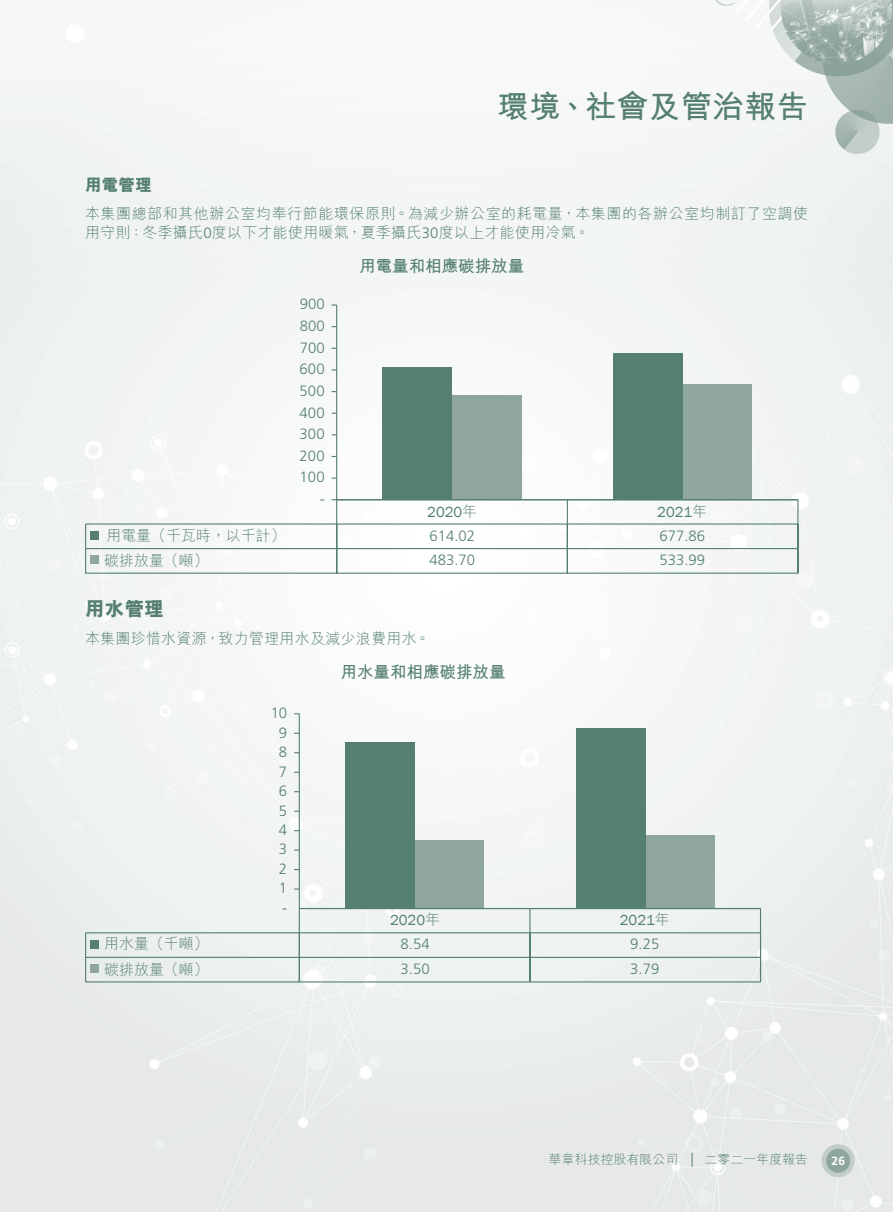
<style>
.page{position:relative;width:893px;height:1212px;background:#fff}
.page>*{position:absolute;margin:0;border:0;box-sizing:border-box;transform-origin:0 0}
.t1{font:700 31.5px "M Hei HK";letter-spacing:.015em;color:#557f72}
.t2{font:800 19.5px "M Hei HK";color:#557f72}
.t3{font:700 16.5px "M Hei HK";color:#557f72}
.t4{font:800 16.5px "M Hei HK";color:#557f72}
.t5{font:300 15px/19.5px "M Hei HK";letter-spacing:.035em;color:#557f72}
.t6{font:300 15px/19.5px "Frutiger LT Std";color:#557f72}
.t7{font:300 15px/25.7px "M Hei HK";letter-spacing:.015em;color:#557f72}
.t8{font:15px "Franklin Gothic";color:#557f72}
.t9{font:300 12.75px "M Hei HK";letter-spacing:.015em;color:#557f72}
.t10{font:700 12px "Frutiger LT Std";color:#fff}
.s1{font-family:"Frutiger LT Std"}
.s2{font-family:"M Hei HK";font-weight:300}
</style>
<div class="page">
<img style="left:0;top:0;width:893px;height:1212px">
<svg style="left:824px;top:1146px;width:28px;height:29px"></svg>
<div style="left:822px;top:1144px;width:33px;height:33px;border:4px solid #c2cdc8;border-radius:50%"></div>
<svg style="left:692px;top:1153px;width:1px;height:14px"></svg>
<div style="left:452px;top:395px;width:69px;height:105px;background:#8fa69e"></div>
<div style="left:683px;top:384px;width:69px;height:116px;background:#8fa69e"></div>
<div style="left:383px;top:367px;width:69px;height:133px;background:#557f72"></div>
<div style="left:613px;top:353px;width:70px;height:147px;background:#557f72"></div>
<hr style="left:336px;top:305px;width:1px;height:195px;background:#557f72">
<hr style="left:337px;top:499px;width:461px;height:1px;background:#557f72">
<hr style="left:86px;top:523px;width:712px;height:2px;background:#557f72">
<div style="left:91px;top:531px;width:8px;height:8px;background:#557f72"></div>
<hr style="left:86px;top:548px;width:712px;height:1px;background:#557f72">
<svg style="left:85px;top:524px;width:1px;height:49px"></svg>
<hr style="left:86px;top:573px;width:712px;height:1px;background:#557f72">
<svg style="left:332px;top:499px;width:5px;height:74px"></svg>
<svg style="left:567px;top:500px;width:1px;height:73px"></svg>
<svg style="left:797px;top:500px;width:1px;height:73px"></svg>
<div style="left:91px;top:556px;width:8px;height:8px;background:#8fa69e"></div>
<div style="left:415px;top:840px;width:69px;height:68px;background:#8fa69e"></div>
<div style="left:645px;top:835px;width:69px;height:73px;background:#8fa69e"></div>
<div style="left:345px;top:742px;width:70px;height:166px;background:#557f72"></div>
<div style="left:576px;top:728px;width:69px;height:180px;background:#557f72"></div>
<hr style="left:299px;top:714px;width:1px;height:194px;background:#557f72">
<hr style="left:299px;top:908px;width:461px;height:1px;background:#557f72">
<hr style="left:86px;top:932px;width:674px;height:1px;background:#557f72">
<div style="left:91px;top:940px;width:8px;height:8px;background:#557f72"></div>
<hr style="left:86px;top:957px;width:674px;height:1px;background:#557f72">
<svg style="left:85px;top:933px;width:1px;height:49px"></svg>
<hr style="left:86px;top:981px;width:674px;height:1px;background:#557f72">
<svg style="left:299px;top:909px;width:1px;height:72px"></svg>
<svg style="left:529px;top:909px;width:1px;height:72px"></svg>
<svg style="left:760px;top:908px;width:1px;height:74px"></svg>
<div style="left:91px;top:964px;width:8px;height:9px;background:#8fa69e"></div>
<h1 class="t1" style="left:497px;top:84px;width:312px">環境、社會及管治報告</h1>
<p class="t4" style="left:85px;top:174px;width:68px">用電管理</p>
<p class="t5" style="left:85px;top:203px;width:725px">本集團總部和其他辦公室均奉行節能環保原則。為減少辦公室的耗電量，本集團的各辦公室均制訂了空調使用守則：冬季攝氏<span class="s1">0</span>度以下才能使用暖氣，夏季攝氏<span class="s1">30</span>度以上才能使用冷氣。</p>
<p class="t7" style="left:104px;top:522px;width:183px">用電量（千瓦時，以千計）碳排放量（噸）</p>
<p class="t6" style="left:300px;top:294px;width:26px;line-height:21.6px">900<br>800</p>
<p class="t6" style="left:300px;top:338px;width:26px">700</p>
<p class="t6" style="left:300px;top:360px;width:27px">600</p>
<p class="t6" style="left:300px;top:381px;width:27px">500</p>
<p class="t6" style="left:300px;top:403px;width:27px">400</p>
<p class="t6" style="left:300px;top:424px;width:27px">300</p>
<p class="t6" style="left:300px;top:446px;width:27px">200</p>
<p class="t6" style="left:300px;top:468px;width:27px">100</p>
<p class="t6" style="left:320px;top:489px;width:6px">-</p>
<p class="t3" style="left:359px;top:254px;width:166px">用電量和相應碳排放量</p>
<p class="t8" style="left:427px;top:502px;width:51px">2020<span class="s2">年</span></p>
<p class="t8" style="left:657px;top:502px;width:51px">2021<span class="s2">年</span></p>
<p class="t6" style="left:429px;top:526px;width:47px">614.02</p>
<p class="t6" style="left:659px;top:526px;width:47px">677.86</p>
<p class="t6" style="left:429px;top:550px;width:47px">483.70</p>
<p class="t6" style="left:659px;top:550px;width:47px">533.99</p>
<h2 class="t2" style="left:85px;top:595px;width:81px">用水管理</h2>
<p class="t7" style="left:85px;top:625px;width:346px">本集團珍惜水資源，致力管理用水及減少浪費用水。</p>
<p class="t3" style="left:341px;top:660px;width:166px">用水量和相應碳排放量</p>
<p class="t6" style="left:271px;top:703px;width:18px;text-align:center">10<br>9<br>8</p>
<p class="t6" style="left:279px;top:762px;width:10px">7</p>
<p class="t6" style="left:279px;top:781px;width:10px">6</p>
<p class="t6" style="left:279px;top:801px;width:10px">5</p>
<p class="t6" style="left:279px;top:820px;width:10px">4</p>
<p class="t6" style="left:279px;top:840px;width:10px">3</p>
<p class="t6" style="left:279px;top:859px;width:10px">2</p>
<p class="t6" style="left:279px;top:879px;width:10px">1</p>
<p class="t7" style="left:104px;top:930px;width:106px">用水量（千噸）碳排放量（噸）</p>
<p class="t6" style="left:282px;top:898px;width:6px">-</p>
<p class="t8" style="left:390px;top:911px;width:51px">2020<span class="s2">年</span></p>
<p class="t8" style="left:620px;top:911px;width:51px">2021<span class="s2">年</span></p>
<p class="t6" style="left:401px;top:932px;width:31px;line-height:24.6px">8.54<br>3.50</p>
<p class="t6" style="left:630px;top:932px;width:31px;line-height:24.6px">9.25<br>3.79</p>
<p class="t9" style="left:549px;top:1150px;width:131px">華章科技控股有限公司</p>
<p class="t9" style="left:704px;top:1150px;width:105px">二零二一年度報告</p>
<p class="t10" style="left:831px;top:1153px;width:15px">26</p>
</div>
